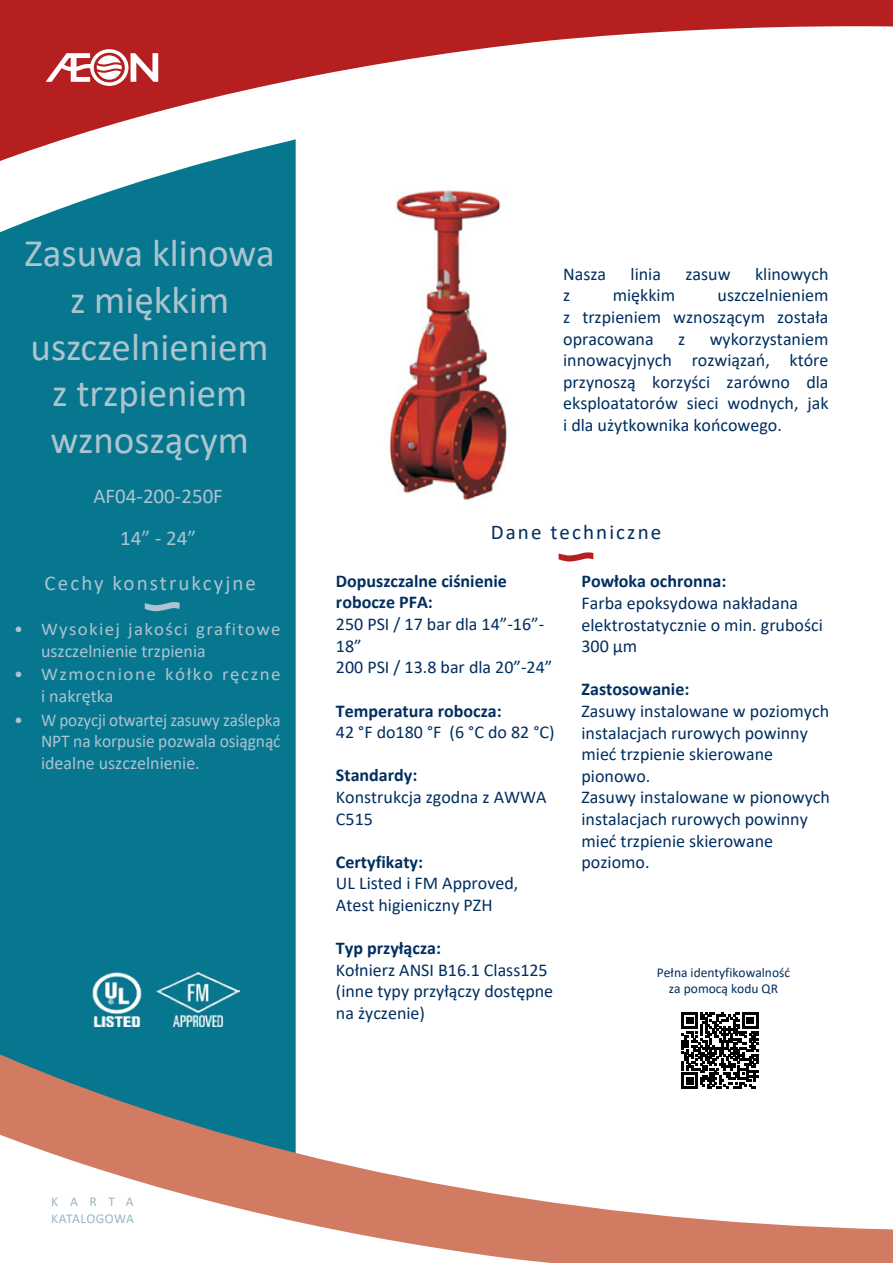
<style>
.page{position:relative;width:893px;height:1263px;background:#fff}
.page>*{position:absolute;margin:0;border:0;box-sizing:border-box;transform-origin:0 0}
.t1{font:39px/46.8px "Calibri";color:#adc4cf;text-align:center}
.t2{font:21px "Calibri";letter-spacing:.085em;color:#aec3cf}
.t3{font:21px "Calibri";letter-spacing:.1em;color:#002e5f}
.t4{font:21px "Calibri";color:#aec3cf}
.t5{font:18px/21.6px "Calibri";color:#002e5f}
.t6{font:700 18px/21.6px "Calibri";color:#002e5f}
.t7{font:18px/21.6px "Calibri";color:#aec3cf;text-align:justify}
.t8{font:18px/21.6px "Calibri";letter-spacing:.07em;color:#aec3cf}
.t9{font:18px/21.6px "Calibri";letter-spacing:.08em;color:#aec3cf}
.t10{font:13.5px/16.2px "Calibri";color:#002e5f;text-align:center}
.t11{font:13.5px/16.2px "Calibri";letter-spacing:.04em;color:#99b5c3}
</style>
<div class="page">
<div style="left:0;top:241px;width:296px;height:813px;background:#06778f"></div>
<div style="left:0;top:0;width:893px;height:26px;background:#b51f1f"></div>
<svg style="left:0;top:26px;width:893px;height:215px"></svg>
<svg style="left:0;top:1054px;width:893px;height:209px"></svg>
<svg style="left:145px;top:602px;width:35px;height:9px"></svg>
<svg style="left:559px;top:552px;width:34px;height:9px"></svg>
<svg style="left:682px;top:1012px;width:76px;height:77px"></svg>
<img style="left:91px;top:973px;width:54px;height:53px">
<img style="left:156px;top:973px;width:83px;height:53px">
<img style="left:364px;top:178px;width:160px;height:323px">
<h1 class="t1" style="left:25px;top:229px;width:252px">Zasuwa klinowa z miękkim uszczelnieniem z trzpieniem wznoszącym</h1>
<p class="t4" style="left:93px;top:481px;width:131px">AF04-200-250F</p>
<p class="t2" style="left:120px;top:523px;width:78px">14” - 24”</p>
<p class="t2" style="left:45px;top:568px;width:213px">Cechy konstrukcyjne</p>
<p class="t8" style="left:41px;top:618px;width:241px;text-indent:-27px">• Wysokiej jakości grafitowe uszczelnienie trzpienia</p>
<p class="t9" style="left:41px;top:663px;width:241px;text-indent:-27px">• Wzmocnione kółko ręczne i nakrętka</p>
<p class="t7" style="left:41px;top:708px;width:241px;text-indent:-27px">• W pozycji otwartej zasuwy zaślepka NPT na korpusie pozwala osiągnąć idealne uszczelnienie.</p>
<p class="t5" style="left:563px;top:263px;width:45px">Nasza</p>
<p class="t5" style="left:631px;top:263px;width:32px">linia</p>
<p class="t5" style="left:685px;top:263px;width:47px">zasuw</p>
<p class="t5" style="left:755px;top:263px;width:75px">klinowych</p>
<p class="t5" style="left:563px;top:284px;width:9px">z</p>
<p class="t5" style="left:613px;top:284px;width:64px">miękkim</p>
<p class="t5" style="left:563px;top:284px;width:267px;text-align:justify;text-indent:154px">uszczelnieniem z trzpieniem wznoszącym została opracowana</p>
<p class="t5" style="left:563px;top:327px;width:267px;text-align:justify;text-indent:147px">wykorzystaniem innowacyjnych rozwiązań, które przynoszą korzyści zarówno dla eksploatatorów sieci wodnych, jak i dla użytkownika końcowego.</p>
<p class="t5" style="left:678px;top:327px;width:9px">z</p>
<p class="t3" style="left:491px;top:517px;width:172px">Dane techniczne</p>
<p class="t6" style="left:336px;top:570px;width:172px">Dopuszczalne ciśnienie robocze PFA:</p>
<p class="t5" style="left:336px;top:613px;width:218px">250 PSI / 17 bar dla 14”-16”-<br>18”<br>200 PSI / 13.8 bar dla 20”-24”</p>
<p class="t6" style="left:336px;top:699px;width:167px">Temperatura robocza:</p>
<p class="t5" style="left:336px;top:721px;width:220px">42 °F do180 °F (6 °C do 82 °C)</p>
<p class="t6" style="left:336px;top:764px;width:83px">Standardy:</p>
<p class="t5" style="left:336px;top:786px;width:212px">Konstrukcja zgodna z AWWA<br>C515</p>
<p class="t6" style="left:336px;top:851px;width:89px">Certyfikaty:</p>
<p class="t5" style="left:336px;top:872px;width:184px">UL Listed i FM Approved,<br>Atest higieniczny PZH</p>
<p class="t6" style="left:336px;top:937px;width:107px">Typ przyłącza:</p>
<p class="t5" style="left:336px;top:958px;width:219px">Kołnierz ANSI B16.1 Class125 (inne typy przyłączy dostępne na życzenie)</p>
<p class="t6" style="left:581px;top:570px;width:146px">Powłoka ochronna:</p>
<p class="t5" style="left:581px;top:592px;width:243px">Farba epoksydowa nakładana elektrostatycznie o min. grubości<br>300 μm</p>
<p class="t6" style="left:581px;top:678px;width:109px">Zastosowanie:</p>
<p class="t5" style="left:581px;top:700px;width:250px">Zasuwy instalowane w poziomych instalacjach rurowych powinny mieć trzpienie skierowane pionowo.<br>Zasuwy instalowane w pionowych instalacjach rurowych powinny mieć trzpienie skierowane poziomo.</p>
<p class="t10" style="left:657px;top:963px;width:135px">Pełna identyfikowalność za pomocą kodu QR</p>
<p class="t11" style="left:51px;top:1193px;width:84px">KARTA<br>KATALOGOWA</p>
</div>
